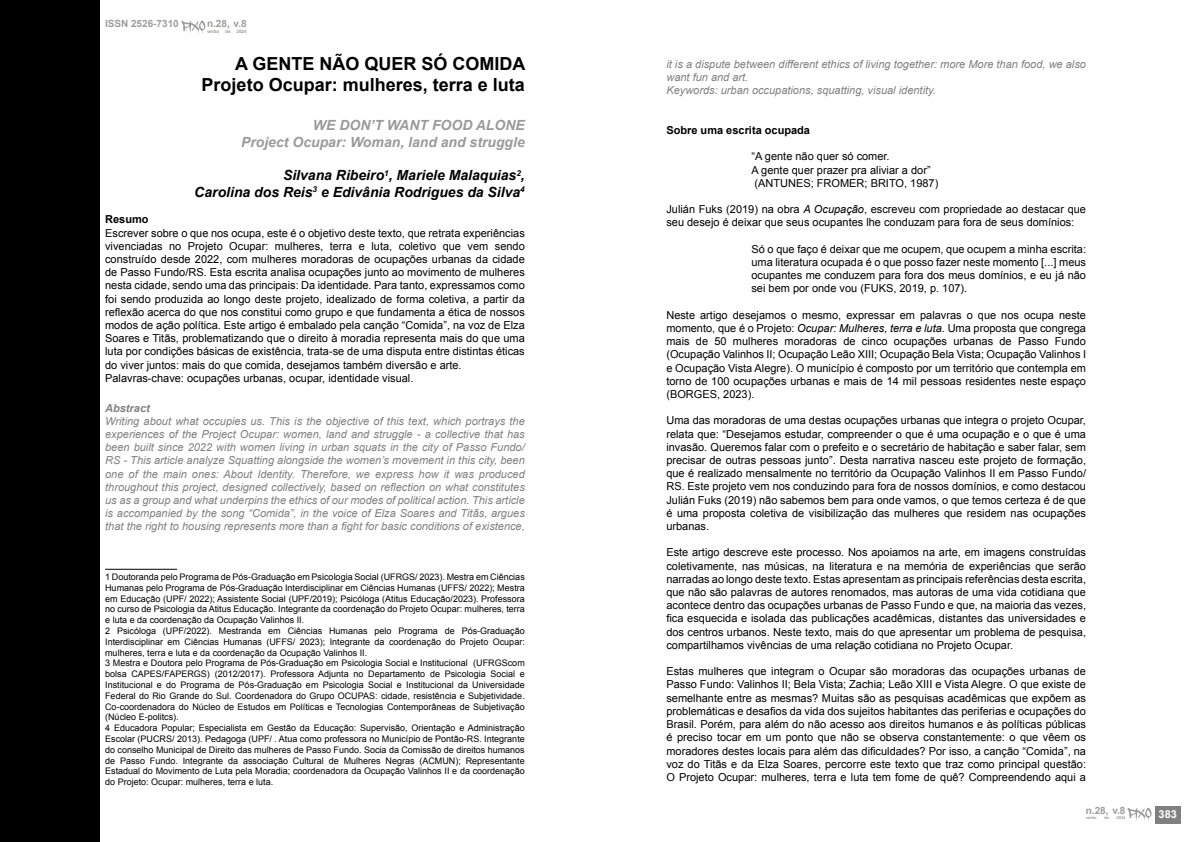
<style>
.page{position:relative;width:1191px;height:842px;background:#fff}
.page>*{position:absolute;margin:0;border:0;box-sizing:border-box;transform-origin:0 0}
.t1{font:700 18px/21.6px "Arial";color:#000;text-align:right}
.t2{font:italic 700 14px/16.8px "Arial";color:#000;text-align:right}
.t3{font:italic 700 14px/16.8px "Arial";color:#9a9a9a;text-align:right}
.t4{font:11px/13.2px "Arial";color:#000;text-align:justify}
.t5{font:italic 11px/13.2px "Arial";color:#808080;text-align:justify}
.t6{font:700 11px "Arial";color:#000}
.t7{font:italic 700 11px "Arial";color:#808080}
.t8{font:700 11px "Arial";color:#fff}
.t9{font:700 10px "Arial";color:#9d9d9c}
.t10{font:9px/10.8px "Arial";color:#000}
.t11{font:700 4.6px "Arial";color:#9d9d9c}
.t12{font:700 4px "Arial";color:#9d9d9c}
.s1{font-style:italic}
</style>
<div class="page">
<div style="left:0;top:0;width:99px;height:841px;background:#000"></div>
<hr style="left:105px;top:569px;width:72px;height:1px;background:#000">
<div style="left:1155px;top:806px;width:25px;height:17px;background:#808080"></div>
<svg style="left:1127px;top:808px;width:24px;height:13px"></svg>
<svg style="left:181px;top:21px;width:24px;height:13px"></svg>
<p class="t9" style="left:105px;top:17px;width:75px">ISSN 2526-7310</p>
<p class="t9" style="left:207px;top:17px;width:41px">n.28, v.8</p>
<p class="t11" style="left:207px;top:28px;width:14px">verão</p>
<p class="t11" style="left:225px;top:28px;width:7px">de</p>
<p class="t11" style="left:236px;top:28px;width:12px">2024</p>
<h1 class="t1" style="left:202px;top:53px;width:325px">A GENTE NÃO QUER SÓ COMIDA<br>Projeto Ocupar: mulheres, terra e luta</h1>
<p class="t3" style="left:241px;top:117px;width:285px">WE DON’T WANT FOOD ALONE<br>Project Ocupar: Woman, land and struggle</p>
<p class="t2" style="left:194px;top:167px;width:332px">Silvana Ribeiro<sup>1</sup>, Mariele Malaquias<sup>2</sup>,<br>Carolina dos Reis<sup>3</sup> e Edivânia Rodrigues da Silva<sup>4</sup></p>
<p class="t6" style="left:105px;top:212px;width:45px">Resumo</p>
<p class="t4" style="left:105px;top:226px;width:421px;text-align:left">Escrever sobre o que nos ocupa, este é o objetivo deste texto, que retrata experiências vivenciadas no Projeto Ocupar: mulheres, terra e luta, coletivo que vem sendo construído desde 2022, com mulheres moradoras de ocupações urbanas da cidade de Passo Fundo/RS. Esta escrita analisa ocupações junto ao movimento de mulheres nesta cidade, sendo uma das principais: Da identidade. Para tanto, expressamos como foi sendo produzida ao longo deste projeto, idealizado de forma coletiva, a partir da reflexão acerca do que nos constitui como grupo e que fundamenta a ética de nossos modos de ação política. Este artigo é embalado pela canção “Comida”, na voz de Elza Soares e Titãs, problematizando que o direito à moradia representa mais do que uma luta por condições básicas de existência, trata-se de uma disputa entre distintas éticas do viver juntos: mais do que comida, desejamos também diversão e arte.<br>Palavras-chave: ocupações urbanas, ocupar, identidade visual.</p>
<p class="t7" style="left:105px;top:400px;width:46px">Abstract</p>
<p class="t5" style="left:105px;top:414px;width:421px">Writing about what occupies us. This is the objective of this text, which portrays the experiences of the Project Ocupar: women, land and struggle - a collective that has been built since 2022 with women living in urban squats in the city of Passo Fundo/ RS - This article analyze Squatting alongside the women’s movement in this city, been one of the main ones: About Identity. Therefore, we express how it was produced throughout this project, designed collectively, based on reflection on what constitutes us as a group and what underpins the ethics of our modes of political action. This article is accompanied by the song “Comida”, in the voice of Elza Soares and Titãs, argues that the right to housing represents more than a fight for basic conditions of existence,</p>
<p class="t10" style="left:105px;top:572px;width:421px">1 Doutoranda pelo Programa de Pós-Graduação em Psicologia Social (UFRGS/ 2023). Mestra em Ciências Humanas pelo Programa de Pós-Graduação Interdisciplinar em Ciências Humanas (UFFS/ 2022); Mestra em Educação (UPF/ 2022); Assistente Social (UPF/2019); Psicóloga (Atitus Educação/2023). Professora no curso de Psicologia da Atitus Educação. Integrante da coordenação do Projeto Ocupar: mulheres, terra e luta e da coordenação da Ocupação Valinhos II.<br>2 Psicóloga (UPF/2022). Mestranda em Ciências Humanas pelo Programa de Pós-Graduação Interdisciplinar em Ciências Humanas (UFFS/ 2023); Integrante da coordenação do Projeto Ocupar: mulheres, terra e luta e da coordenação da Ocupação Valinhos II.<br>3 Mestra e Doutora pelo Programa de Pós-Graduação em Psicologia Social e Institucional (UFRGScom bolsa CAPES/FAPERGS) (2012/2017). Professora Adjunta no Departamento de Psicologia Social e Institucional e do Programa de Pós-Graduação em Psicologia Social e Institucional da Universidade Federal do Rio Grande do Sul. Coordenadora do Grupo OCUPAS: cidade, resistência e Subjetividade.<br>Co-coordenadora do Núcleo de Estudos em Políticas e Tecnologias Contemporâneas de Subjetivação (Núcleo E-politcs).<br>4 Educadora Popular; Especialista em Gestão da Educação: Supervisão, Orientação e Administração Escolar (PUCRS/ 2013). Pedagoga (UPF/ . Atua como professora no Município de Pontão-RS. Integrante do conselho Municipal de Direito das mulheres de Passo Fundo. Socia da Comissão de direitos humanos de Passo Fundo. Integrante da associação Cultural de Mulheres Negras (ACMUN); Representante Estadual do Movimento de Luta pela Moradia; coordenadora da Ocupação Valinhos II e da coordenação do Projeto: Ocupar: mulheres, terra e luta.</p>
<p class="t5" style="left:666px;top:58px;width:421px;text-align:left">it is a dispute between different ethics of living together: more More than food, we also want fun and art.<br>Keywords: urban occupations, squatting, visual identity.</p>
<p class="t6" style="left:666px;top:123px;width:145px">Sobre uma escrita ocupada</p>
<p class="t4" style="left:751px;top:150px;width:188px;text-align:left">“A gente não quer só comer.<br>A gente quer prazer pra aliviar a dor” (ANTUNES; FROMER; BRITO, 1987)</p>
<p class="t4" style="left:666px;top:203px;width:421px">Julián Fuks (2019) na obra <span class="s1">A Ocupação</span>, escreveu com propriedade ao destacar que seu desejo é deixar que seus ocupantes lhe conduzam para fora de seus domínios:</p>
<p class="t4" style="left:751px;top:242px;width:336px">Só o que faço é deixar que me ocupem, que ocupem a minha escrita: uma literatura ocupada é o que posso fazer neste momento [...] meus ocupantes me conduzem para fora dos meus domínios, e eu já não sei bem por onde vou (FUKS, 2019, p. 107).</p>
<p class="t4" style="left:666px;top:308px;width:421px">Neste artigo desejamos o mesmo, expressar em palavras o que nos ocupa neste momento, que é o Projeto: <span class="s1">Ocupar: Mulheres, terra e luta</span>. Uma proposta que congrega mais de 50 mulheres moradoras de cinco ocupações urbanas de Passo Fundo (Ocupação Valinhos II; Ocupação Leão XIII; Ocupação Bela Vista; Ocupação Valinhos I e Ocupação Vista Alegre). O município é composto por um território que contempla em torno de 100 ocupações urbanas e mais de 14 mil pessoas residentes neste espaço (BORGES, 2023).</p>
<p class="t4" style="left:666px;top:414px;width:421px">Uma das moradoras de uma destas ocupações urbanas que integra o projeto Ocupar, relata que: “Desejamos estudar, compreender o que é uma ocupação e o que é uma invasão. Queremos falar com o prefeito e o secretário de habitação e saber falar, sem precisar de outras pessoas junto”. Desta narrativa nasceu este projeto de formação, que é realizado mensalmente no território da Ocupação Valinhos II em Passo Fundo/ RS. Este projeto vem nos conduzindo para fora de nossos domínios, e como destacou Julián Fuks (2019) não sabemos bem para onde vamos, o que temos certeza é de que é uma proposta coletiva de visibilização das mulheres que residem nas ocupações urbanas.</p>
<p class="t4" style="left:666px;top:546px;width:421px">Este artigo descreve este processo. Nos apoiamos na arte, em imagens construídas coletivamente, nas músicas, na literatura e na memória de experiências que serão narradas ao longo deste texto. Estas apresentam as principais referências desta escrita, que não são palavras de autores renomados, mas autoras de uma vida cotidiana que acontece dentro das ocupações urbanas de Passo Fundo e que, na maioria das vezes, fica esquecida e isolada das publicações acadêmicas, distantes das universidades e dos centros urbanos. Neste texto, mais do que apresentar um problema de pesquisa, compartilhamos vivências de uma relação cotidiana no Projeto Ocupar.</p>
<p class="t4" style="left:666px;top:665px;width:421px">Estas mulheres que integram o Ocupar são moradoras das ocupações urbanas de Passo Fundo: Valinhos II; Bela Vista; Zachia; Leão XIII e Vista Alegre. O que existe de semelhante entre as mesmas? Muitas são as pesquisas acadêmicas que expõem as problemáticas e desafios da vida dos sujeitos habitantes das periferias e ocupações do Brasil. Porém, para além do não acesso aos direitos humanos e às políticas públicas é preciso tocar em um ponto que não se observa constantemente: o que vêem os moradores destes locais para além das dificuldades? Por isso, a canção “Comida”, na voz do Titãs e da Elza Soares, percorre este texto que traz como principal questão:<br>O Projeto Ocupar: mulheres, terra e luta tem fome de quê? Compreendendo aqui a</p>
<p class="t9" style="left:1085px;top:804px;width:41px">n.28, v.8</p>
<p class="t12" style="left:1085px;top:815px;width:12px">verão</p>
<p class="t12" style="left:1104px;top:815px;width:6px">de</p>
<p class="t12" style="left:1116px;top:815px;width:10px">2024</p>
<p class="t8" style="left:1158px;top:807px;width:20px">383</p>
</div>
